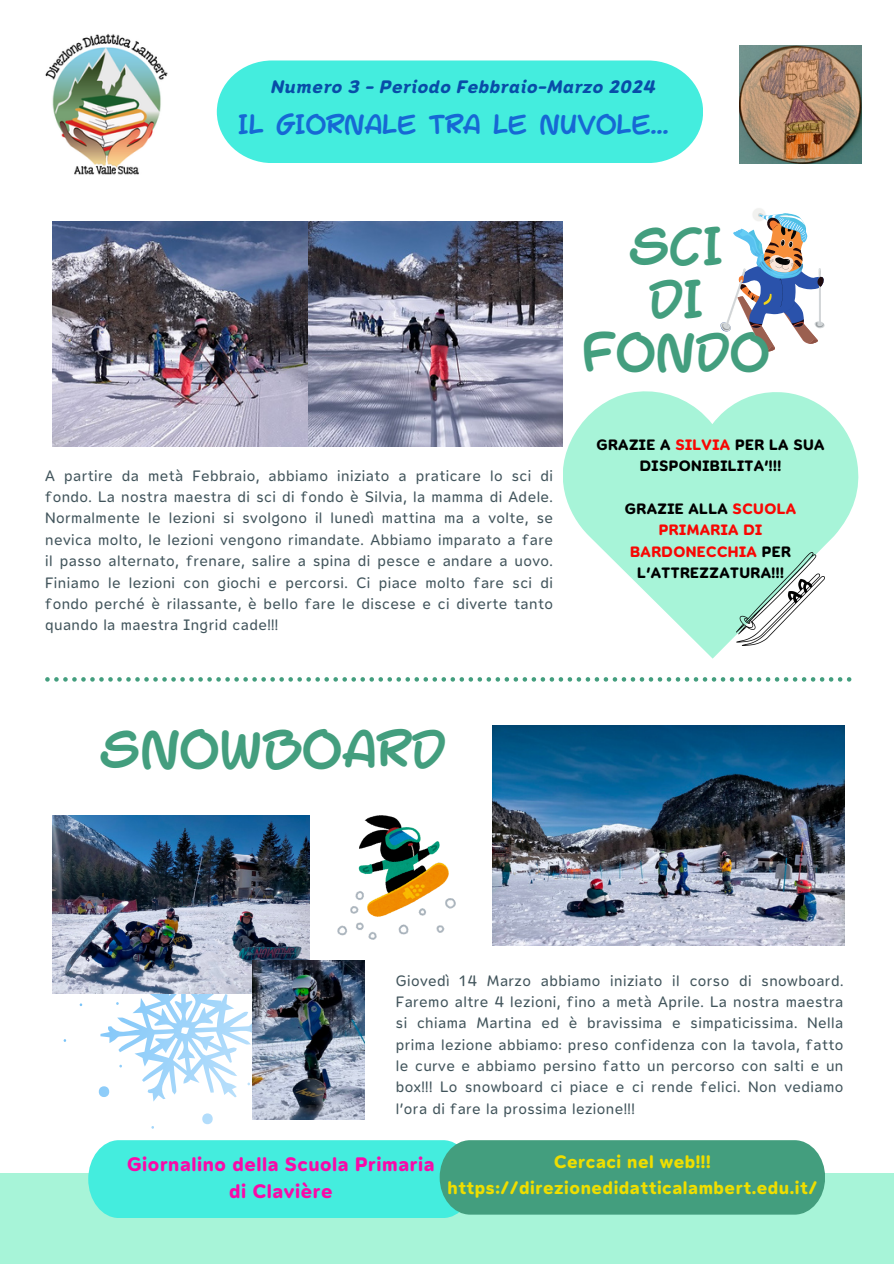
<style>
.page{position:relative;width:894px;height:1264px;background:#fff}
.page>*{position:absolute;margin:0;border:0;box-sizing:border-box;transform-origin:0 0}
.t1{font:48px/52.8px "Mulled Wine Season";color:#439e7e;text-align:center}
.t2{font:24.9px "Mulled Wine Season";color:#1668d4}
.t3{font:19.5px/27px "Opun Mai 700";letter-spacing:.03em;color:#fa09a8;text-align:center}
.t4{font:18px/25.8px "Opun Mai 700";letter-spacing:.03em;color:#efde00;text-align:center}
.t5{font:18px "Opun Mai 700 It";letter-spacing:.03em;color:#084da8}
.t6{font:15px/21.3px "Opun Mai 400";letter-spacing:.03em;color:#41545b;text-align:justify}
.t7{font:15px/21.3px "Opun Mai 700";letter-spacing:.03em;color:#000;text-align:center}
.s1{color:#f80703}
</style>
<div class="page">
<div style="left:217px;top:60px;width:486px;height:103px;background:#44edde"></div>
<svg style="left:45px;top:677px;width:806px;height:4px"></svg>
<img style="left:45px;top:34px;width:123px;height:141px">
<div style="left:0;top:1172px;width:893px;height:91px;background:#a7f4d8"></div>
<svg style="left:88px;top:1140px;width:736px;height:77px;background:#47c6af"></svg>
<img style="left:739px;top:45px;width:122px;height:118px">
<svg style="left:63px;top:993px;width:235px;height:135px"></svg>
<img style="left:337px;top:815px;width:118px;height:124px">
<img style="left:52px;top:221px;width:510px;height:225px">
<svg style="left:720px;top:208px;width:104px;height:143px"></svg>
<svg style="left:562px;top:391px;width:296px;height:267px;fill:#a7f4d8"></svg>
<img style="left:736px;top:552px;width:88px;height:93px">
<img style="left:52px;top:815px;width:257px;height:178px">
<img style="left:253px;top:960px;width:111px;height:159px">
<img style="left:492px;top:725px;width:352px;height:220px">
<p class="t5" style="left:270px;top:76px;width:386px">Numero 3 - Periodo Febbraio-Marzo 2024</p>
<p class="t2" style="left:238px;top:108px;width:431px">IL GIORNALE TRA LE NUVOLE...</p>
<p class="t6" style="left:45px;top:465px;width:509px">A partire da metà Febbraio, abbiamo iniziato a praticare lo sci di fondo. La nostra maestra di sci di fondo è Silvia, la mamma di Adele.<br>Normalmente le lezioni si svolgono il lunedì mattina ma a volte, se nevica molto, le lezioni vengono rimandate. Abbiamo imparato a fare il passo alternato, frenare, salire a spina di pesce e andare a uovo.<br>Finiamo le lezioni con giochi e percorsi. Ci piace molto fare sci di fondo perché è rilassante, è bello fare le discese e ci diverte tanto quando la maestra Ingrid cade!!!</p>
<p class="t1" style="left:582px;top:222px;width:189px">SCI<br>DI<br>FONDO</p>
<p class="t7" style="left:596px;top:434px;width:229px">GRAZIE A <span class="s1">SILVIA</span> PER LA SUA<br>DISPONIBILITA’!!!</p>
<h1 class="t7" style="left:624px;top:498px;width:173px">GRAZIE ALLA <span class="s1">SCUOLA<br>PRIMARIA DI<br>BARDONECCHIA</span> PER<br>L’ATTREZZATURA!!!</h1>
<p class="t1" style="left:100px;top:725px;width:348px">SNOWBOARD</p>
<p class="t6" style="left:396px;top:969px;width:449px">Giovedì 14 Marzo abbiamo iniziato il corso di snowboard.<br>Faremo altre 4 lezioni, fino a metà Aprile. La nostra maestra si chiama Martina ed è bravissima e simpaticissima. Nella prima lezione abbiamo: preso confidenza con la tavola, fatto le curve e abbiamo persino fatto un percorso con salti e un box!!! Lo snowboard ci piace e ci rende felici. Non vediamo l’ora di fare la prossima lezione!!!</p>
<h3 class="t3" style="left:127px;top:1150px;width:309px">Giornalino della Scuola Primaria di Clavière</h3>
<h2 class="t4" style="left:447px;top:1149px;width:371px">Cercaci nel web!!! https://direzionedidatticalambert.edu.it/</h2>
</div>
